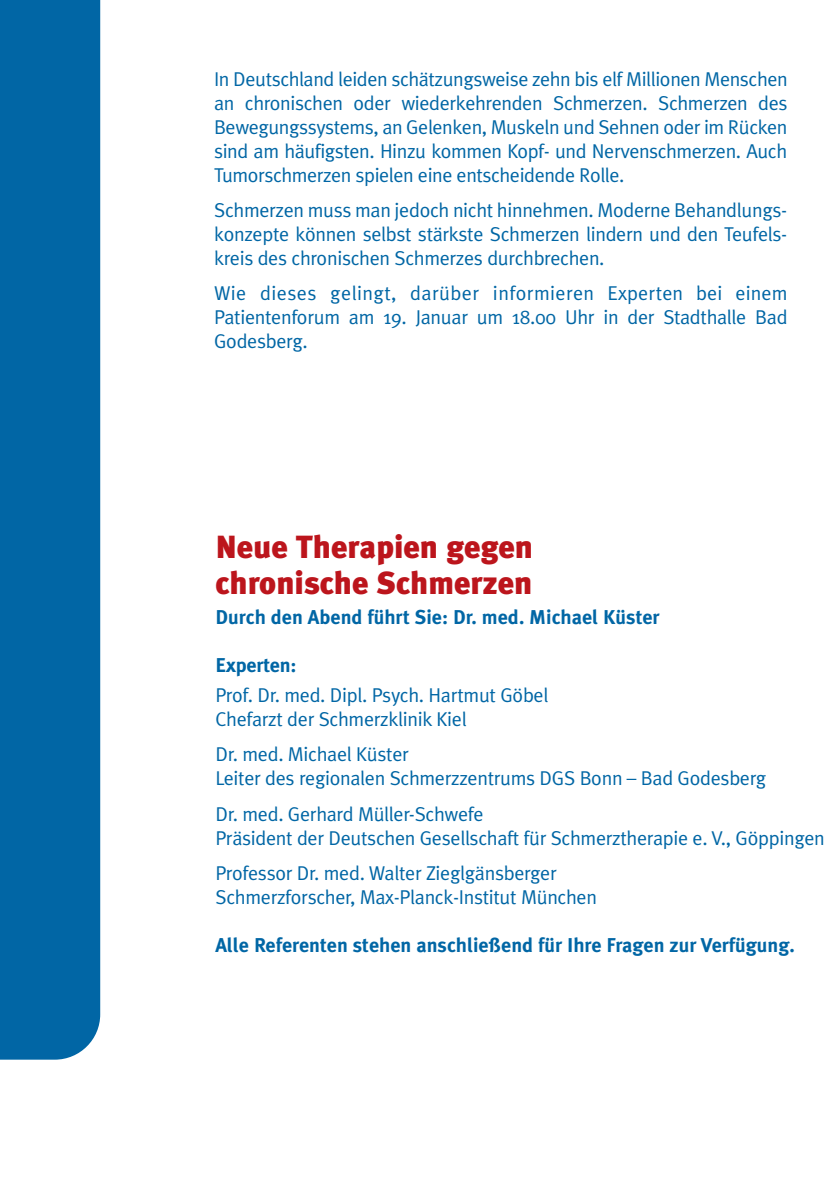
<style>
.page{position:relative;width:840px;height:1191px;background:#fff}
.page>*{position:absolute;margin:0;border:0;box-sizing:border-box;transform-origin:0 0}
.t1{font:900 32px/36px "Meta Plus";color:#bc151c}
.t2{font:20px/24px "Meta Plus Normal";letter-spacing:-.015em;color:#0166a5}
.t3{font:700 20px "Meta Plus";color:#0166a5}
</style>
<div class="page">
<div style="left:0;top:0;width:100px;height:1059px;background:#0166a5"></div>
<p class="t2" style="left:214px;top:68px;width:574px;text-align:justify">In Deutschland leiden schätzungsweise zehn bis elf Millionen Menschen an chronischen oder wiederkehrenden Schmerzen. Schmerzen des Bewegungssystems, an Gelenken, Muskeln und Sehnen oder im Rücken sind am häufigsten. Hinzu kommen Kopf- und Nervenschmerzen. Auch Tumorschmerzen spielen eine entscheidende Rolle.</p>
<p class="t2" style="left:214px;top:200px;width:574px;text-align:justify">Schmerzen muss man jedoch nicht hinnehmen. Moderne Behandlungs - konzepte können selbst stärkste Schmerzen lindern und den Teufels - kreis des chronischen Schmerzes durchbrechen.</p>
<p class="t2" style="left:214px;top:283px;width:574px;text-align:justify">Wie dieses gelingt, darüber informieren Experten bei einem Patientenforum am 19. Januar um 18.00 Uhr in der Stadthalle Bad Godesberg.</p>
<h1 class="t1" style="left:215px;top:532px;width:319px">Neue Therapien gegen chronische Schmerzen</h1>
<p class="t3" style="left:215px;top:609px;width:445px">Durch den Abend führt Sie: Dr. med. Michael Küster</p>
<p class="t3" style="left:215px;top:657px;width:82px">Experten:</p>
<p class="t2" style="left:215px;top:684px;width:334px">Prof. Dr. med. Dipl. Psych. Hartmut Göbel<br>Chefarzt der Schmerzklinik Kiel</p>
<p class="t2" style="left:215px;top:744px;width:552px">Dr. med. Michael Küster<br>Leiter des regionalen Schmerzzentrums DGS Bonn – Bad Godesberg</p>
<p class="t2" style="left:215px;top:803px;width:610px">Dr. med. Gerhard Müller-Schwefe<br>Präsident der Deutschen Gesellschaft für Schmerztherapie e. V., Göppingen</p>
<p class="t2" style="left:215px;top:862px;width:383px">Professor Dr. med. Walter Zieglgänsberger<br>Schmerzforscher, Max-Planck-Institut München</p>
<p class="t3" style="left:215px;top:937px;width:580px">Alle Referenten stehen anschließend für Ihre Fragen zur Verfügung.</p>
</div>
